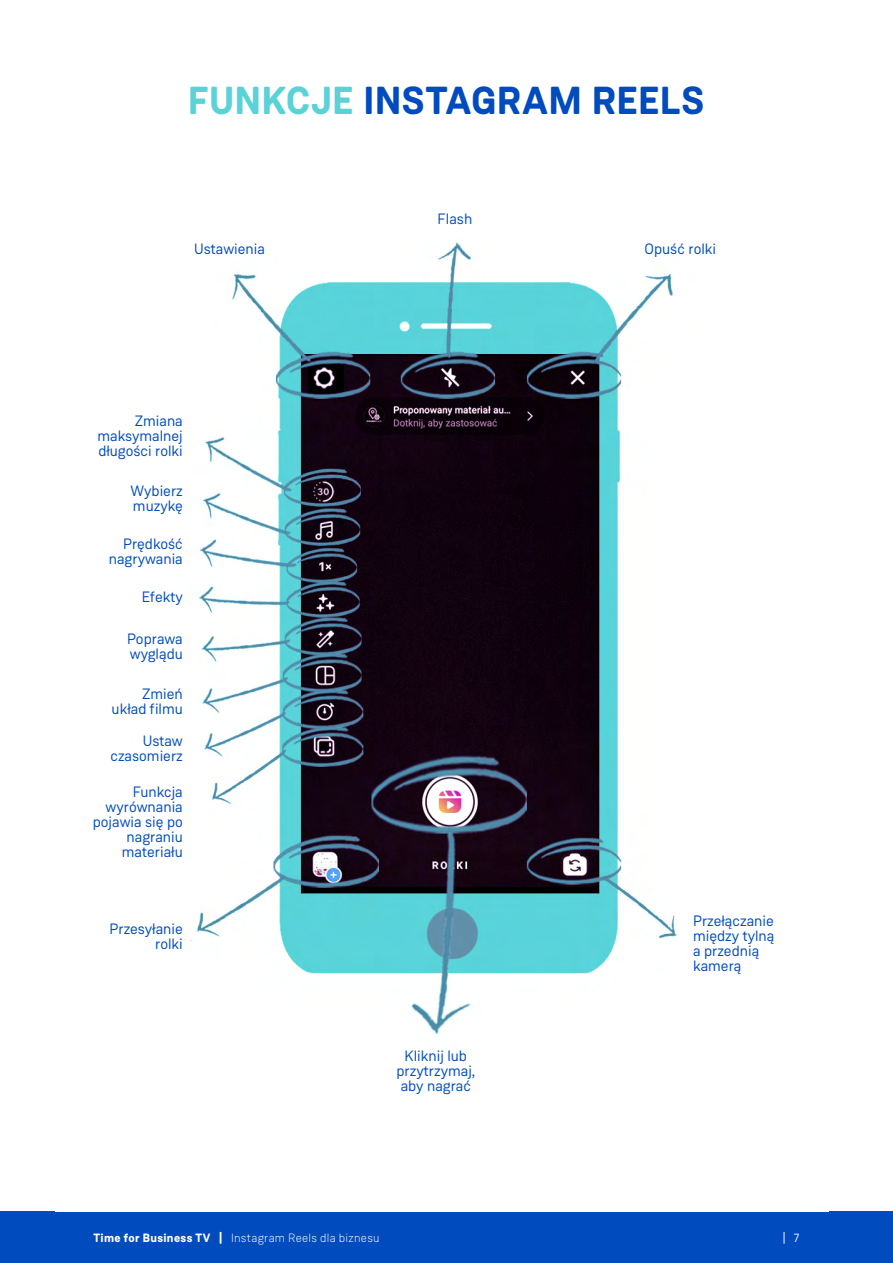
<style>
.page{position:relative;width:893px;height:1263px;background:#fff}
.page>*{position:absolute;margin:0;border:0;box-sizing:border-box;transform-origin:0 0}
.t1{font:700 39px "Weissenhof Grotesk";letter-spacing:.02em;color:#004bbe}
.t2{font:15px/15px "Weissenhof Grotesk";color:#004bbe;text-align:right}
.t3{font:300 12px "Weissenhof Grotesk";letter-spacing:.025em;color:#fff}
.t4{font:12px "Weissenhof Grotesk";color:#fff}
.s1{color:#5ad2d7}
.s2{font-weight:700}
</style>
<div class="page">
<div style="left:0;top:1212px;width:893px;height:51px;background:#004bbe"></div>
<img style="left:138px;top:242px;width:539px;height:793px">
<h1 class="t1" style="left:188px;top:76px;width:518px"><span class="s1">FUNKCJE</span> INSTAGRAM REELS</h1>
<p class="t2" style="left:194px;top:241px;width:72px">Ustawienia</p>
<p class="t2" style="left:97px;top:413px;width:87px;text-align:justify;text-indent:37px">Zmiana maksymalnej długości rolki</p>
<p class="t2" style="left:131px;top:483px;width:54px;text-align:left">Wybierz muzykę</p>
<p class="t2" style="left:109px;top:536px;width:76px">Prędkość nagrywania</p>
<p class="t2" style="left:142px;top:590px;width:42px">Efekty</p>
<p class="t2" style="left:127px;top:631px;width:57px;text-align:left">Poprawa wyglądu</p>
<p class="t2" style="left:112px;top:686px;width:73px">Zmień układ filmu</p>
<p class="t2" style="left:110px;top:733px;width:74px">Ustaw czasomierz</p>
<p class="t2" style="left:93px;top:784px;width:92px">Funkcja wyrównania pojawia się po nagraniu materiału</p>
<p class="t2" style="left:110px;top:921px;width:75px">Przesyłanie rolki</p>
<p class="t2" style="left:438px;top:211px;width:36px">Flash</p>
<p class="t2" style="left:396px;top:1048px;width:80px;text-align:center">Kliknij lub przytrzymaj, aby nagrać</p>
<p class="t2" style="left:645px;top:241px;width:73px">Opuść rolki</p>
<p class="t2" style="left:693px;top:913px;width:83px;text-align:left">Przełączanie między tylną a przednią kamerą</p>
<p class="t3" style="left:94px;top:1231px;width:288px"><span class="s2">Time for Business TV |</span> Instagram Reels dla biznesu</p>
<p class="t4" style="left:783px;top:1230px;width:18px">| 7</p>
</div>
